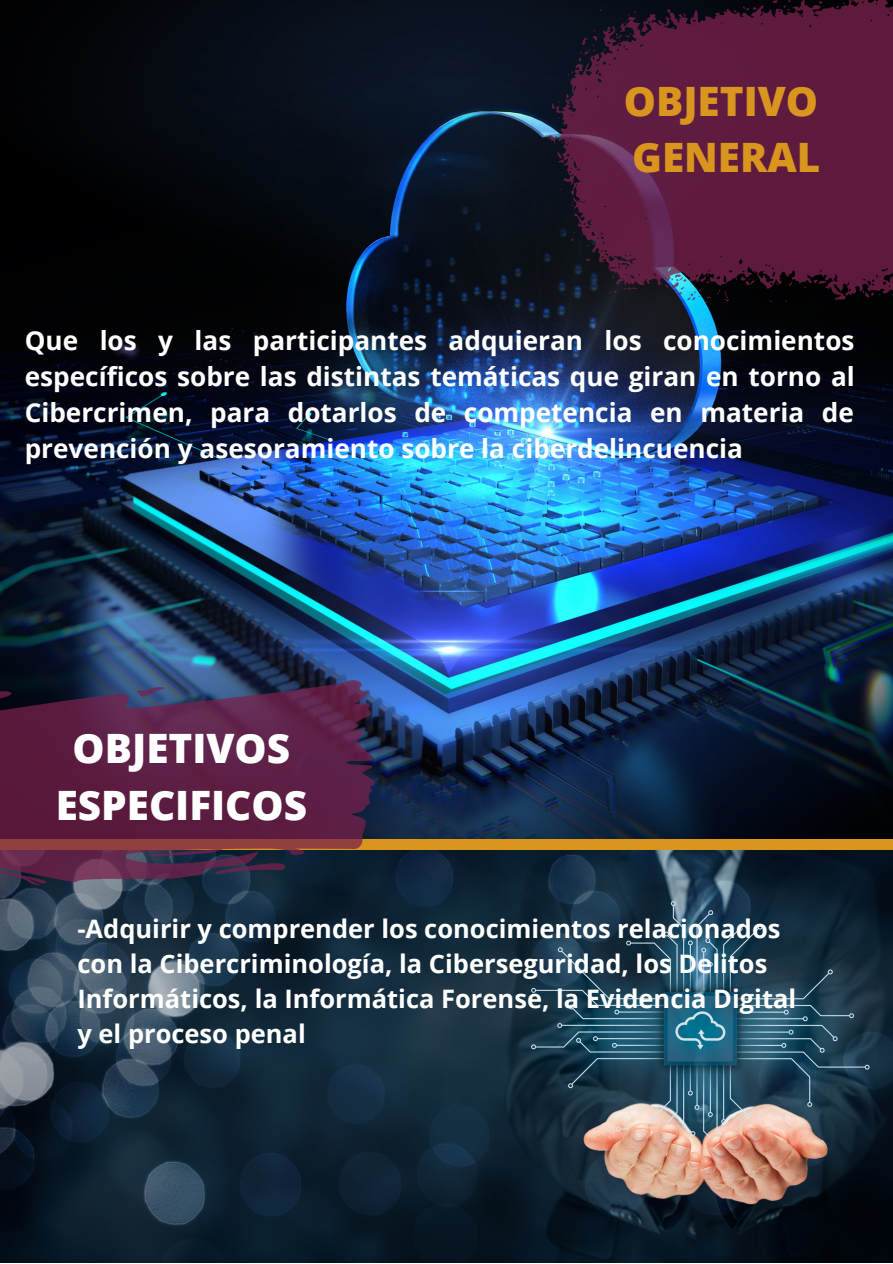
<style>
.page{position:relative;width:893px;height:1264px;background:#fff}
.page>*{position:absolute;margin:0;border:0;box-sizing:border-box;transform-origin:0 0}
.t1{font:800 40.5px/56.2px "Open Sans";color:#fff;text-align:center}
.t2{font:800 40.5px/56.2px "Open Sans";color:#d9951d}
.t3{font:700 26.1px/36px "Open Sans";color:#fffffe;text-align:justify}
.t4{font:700 25.5px/34.8px "Open Sans";color:#fffffe}
</style>
<div class="page">
<img style="left:0;top:850px;width:892px;height:412px">
<img style="left:0;top:0;width:892px;height:839px">
<svg style="left:546px;top:0;width:346px;height:303px;background:#4d1a38"></svg>
<svg style="left:0;top:679px;width:375px;height:216px;background:#522646"></svg>
<svg style="left:0;top:685px;width:28px;height:79px;background:#411430"></svg>
<svg style="left:136px;top:685px;width:33px;height:13px"></svg>
<svg style="left:214px;top:861px;width:75px;height:14px"></svg>
<svg style="left:0;top:862px;width:49px;height:23px"></svg>
<h1 class="t2" style="left:624px;top:72px;width:198px">OBJETIVO<br>GENERAL</h1>
<p class="t3" style="left:25px;top:321px;width:831px">Que los y las participantes adquieran los conocimientos específicos sobre las distintas temáticas que giran en torno al Cibercrimen, para dotarlos de competencia en materia de prevención y asesoramiento sobre la ciberdelincuencia</p>
<h1 class="t1" style="left:56px;top:719px;width:253px">OBJETIVOS<br>ESPECIFICOS</h1>
<p class="t4" style="left:77px;top:910px;width:720px">-Adquirir y comprender los conocimientos relacionados con la Cibercriminología, la Ciberseguridad, los Delitos Informáticos, la Informática Forense, la Evidencia Digital y el proceso penal</p>
</div>
